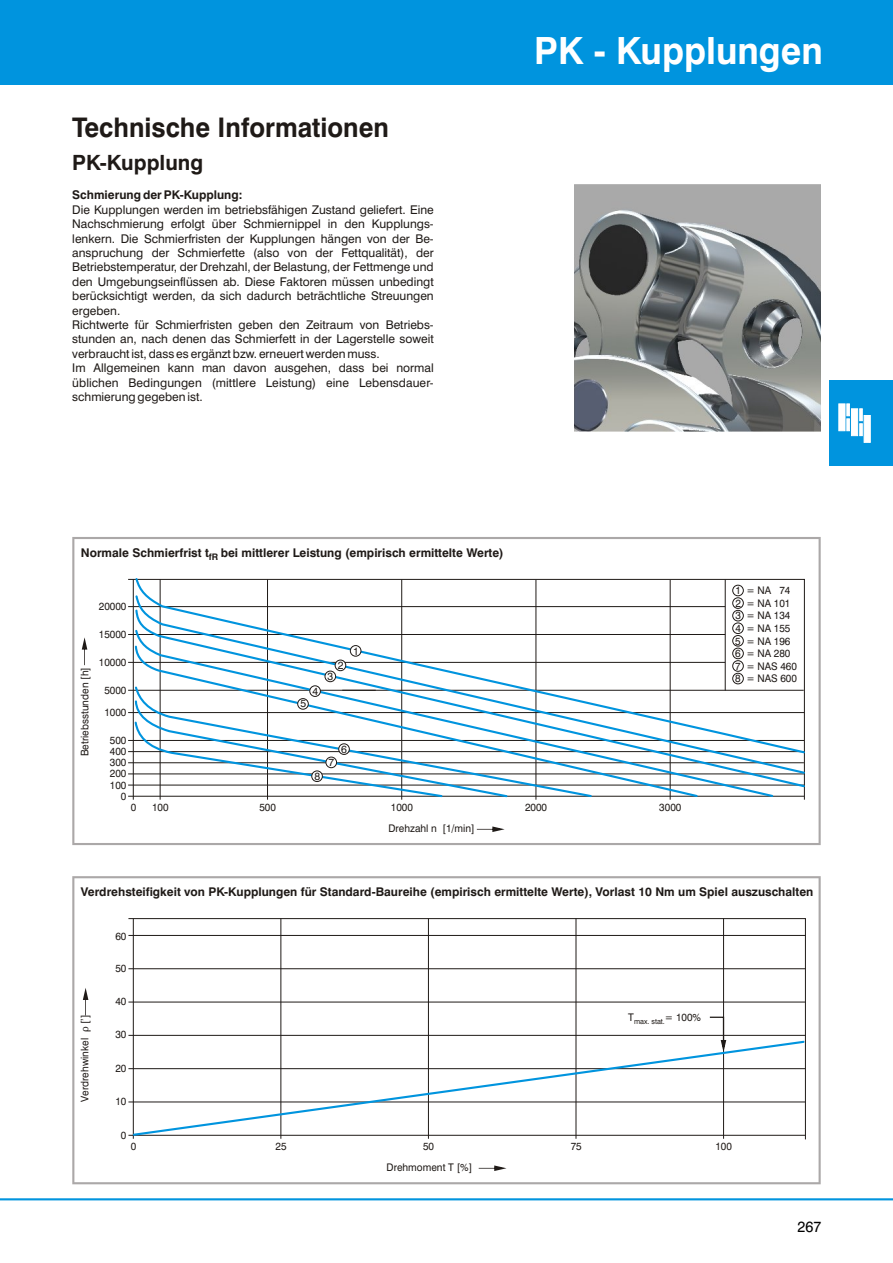
<style>
.page{position:relative;width:893px;height:1263px;background:#fff}
.page>*{position:absolute;margin:0;border:0;box-sizing:border-box;transform-origin:0 0}
.t1{font:700 37.5px "Swiss 721 BT";color:#fff;scale:.96 1}
.t2{font:700 27px "Swiss 721 BT";color:#1f1a17;scale:.96 1}
.t3{font:700 21px "Swiss 721 BT";color:#1f1a17}
.t4{font:15px "Swiss 721 BT";color:#000;scale:.96 1}
.t5{font:12.15px "Titus Greek Normal";color:#1f1a17;scale:.96 1}
.t6{font:12px/14.4px "Swiss 721 BT";color:#1f1a17}
.t7{font:700 12px "Swiss 721 BT";color:#1f1a17}
.t8{font:10.5px/12.6px "Swiss 721 BT";color:#1f1a17;text-align:right;scale:.96 1}
.t9{font:10.5px "Swiss 721 BT";color:#1f1a17}
.t10{font:700 9px "Swiss 721 BT";color:#1f1a17}
.t11{font:7.5px "Swiss 721 BT";color:#1f1a17;scale:.96 1}
</style>
<div class="page">
<div style="left:0;top:0;width:893px;height:85px;background:#0094de"></div>
<hr style="left:0;top:1198px;width:893px;height:2px;background:#0094de">
<svg style="left:72px;top:876px;width:749px;height:308px"></svg>
<svg style="left:72px;top:537px;width:749px;height:308px"></svg>
<hr style="left:128px;top:796px;width:676px;height:1px;background:#1f1a17">
<hr style="left:128px;top:785px;width:676px;height:1px;background:#1f1a17">
<hr style="left:128px;top:773px;width:676px;height:1px;background:#1f1a17">
<hr style="left:128px;top:762px;width:676px;height:1px;background:#1f1a17">
<hr style="left:128px;top:751px;width:676px;height:1px;background:#1f1a17">
<hr style="left:128px;top:740px;width:676px;height:1px;background:#1f1a17">
<hr style="left:128px;top:712px;width:676px;height:1px;background:#1f1a17">
<hr style="left:128px;top:690px;width:248px;height:1px;background:#1f1a17">
<hr style="left:128px;top:662px;width:597px;height:1px;background:#1f1a17">
<hr style="left:128px;top:634px;width:597px;height:1px;background:#1f1a17">
<hr style="left:128px;top:606px;width:597px;height:1px;background:#1f1a17">
<svg style="left:134px;top:789px;width:641px;height:9px"></svg>
<svg style="left:134px;top:775px;width:672px;height:14px"></svg>
<svg style="left:134px;top:755px;width:672px;height:20px"></svg>
<svg style="left:134px;top:576px;width:672px;height:179px"></svg>
<div style="left:350px;top:645px;width:11px;height:11px;background:#fff;border:1px solid #1f1a17;border-radius:50%"></div>
<div style="left:335px;top:660px;width:11px;height:11px;background:#fff;border:1px solid #1f1a17;border-radius:50%"></div>
<div style="left:325px;top:671px;width:11px;height:11px;background:#fff;border:1px solid #1f1a17;border-radius:50%"></div>
<div style="left:309px;top:685px;width:12px;height:12px;background:#fff;border:1px solid #1f1a17;border-radius:50%"></div>
<div style="left:297px;top:698px;width:12px;height:12px;background:#fff;border:1px solid #1f1a17;border-radius:50%"></div>
<div style="left:338px;top:743px;width:12px;height:12px;background:#fff;border:1px solid #1f1a17;border-radius:50%"></div>
<div style="left:326px;top:757px;width:11px;height:11px;background:#fff;border:1px solid #1f1a17;border-radius:50%"></div>
<div style="left:311px;top:770px;width:12px;height:12px;background:#fff;border:1px solid #1f1a17;border-radius:50%"></div>
<img style="left:574px;top:185px;width:247px;height:247px">
<div style="left:829px;top:381px;width:64px;height:85px;background:#0094de"></div>
<svg style="left:838px;top:403px;width:33px;height:40px"></svg>
<h2 class="t2" style="left:72px;top:116px;width:331px">Technische Informationen</h2>
<h3 class="t3" style="left:72px;top:154px;width:132px">PK-Kupplung</h3>
<p class="t7" style="left:72px;top:190px;width:172px">Schmierung der PK-Kupplung:</p>
<p class="t6" style="left:72px;top:203px;width:363px">Die Kupplungen werden im betriebsfähigen Zustand geliefert. Eine Nachschmierung erfolgt über Schmiernippel in den Kupplungs&shy;lenkern. Die Schmierfristen der Kupplungen hängen von der Be&shy;anspruchung der Schmierfette (also von der Fettqualität), der Betriebstemperatur, der Drehzahl, der Belastung, der Fettmenge und den Umgebungseinflüssen ab. Diese Faktoren müssen unbedingt berücksichtigt werden, da sich dadurch beträchtliche Streuungen ergeben.<br>Richtwerte für Schmierfristen geben den Zeitraum von Betriebs&shy;stunden an, nach denen das Schmierfett in der Lagerstelle soweit verbraucht ist, dass es ergänzt bzw. erneuert werden muss.<br>Im Allgemeinen kann man davon ausgehen, dass bei normal üblichen Bedingungen (mittlere Leistung) eine Lebensdauer&shy;schmierung gegeben ist.</p>
<h1 class="t1" style="left:534px;top:35px;width:302px">PK - Kupplungen</h1>
<p class="t7" style="left:81px;top:548px;width:424px">Normale Schmierfrist t bei mittlerer Leistung (empirisch ermittelte Werte)</p>
<p class="t10" style="left:209px;top:553px;width:11px">fR</p>
<p class="t8" style="left:99px;top:601px;width:30px">20000</p>
<p class="t8" style="left:79px;top:756px;width:94px;rotate:-90deg">Betriebsstunden [h]</p>
<p class="t8" style="left:99px;top:629px;width:30px">15000</p>
<p class="t8" style="left:99px;top:657px;width:30px">10000</p>
<p class="t8" style="left:104px;top:685px;width:25px">5000</p>
<p class="t8" style="left:104px;top:707px;width:25px">1000</p>
<p class="t8" style="left:110px;top:735px;width:19px">500</p>
<p class="t8" style="left:110px;top:746px;width:19px">400</p>
<p class="t8" style="left:110px;top:757px;width:19px">300</p>
<p class="t8" style="left:110px;top:768px;width:19px">200</p>
<p class="t8" style="left:110px;top:780px;width:19px;line-height:11.1px">100<br>0</p>
<p class="t9" style="left:312px;top:687px;width:7px">4</p>
<p class="t9" style="left:300px;top:699px;width:7px">5</p>
<p class="t9" style="left:338px;top:661px;width:7px">2</p>
<p class="t9" style="left:328px;top:672px;width:7px">3</p>
<p class="t9" style="left:353px;top:646px;width:7px">1</p>
<p class="t9" style="left:314px;top:772px;width:7px">8</p>
<p class="t9" style="left:341px;top:745px;width:7px">6</p>
<p class="t9" style="left:329px;top:758px;width:7px">7</p>
<p class="t8" style="left:735px;top:585px;width:66px;text-align:left">1 =NA 74<br>2 = NA 101<br>3 = NA 134<br>4 = NA 155<br>5 = NA 196<br>6 = NA 280<br>7 = NAS 460<br>8 = NAS 600</p>
<p class="t8" style="left:131px;top:802px;width:7px">0</p>
<p class="t8" style="left:152px;top:802px;width:19px">100</p>
<p class="t8" style="left:259px;top:802px;width:19px">500</p>
<p class="t8" style="left:391px;top:802px;width:25px">1000</p>
<p class="t8" style="left:525px;top:802px;width:25px">2000</p>
<p class="t8" style="left:659px;top:802px;width:25px">3000</p>
<p class="t8" style="left:388px;top:823px;width:91px">Drehzahl n [1/min]</p>
<p class="t7" style="left:81px;top:886px;width:734px">Verdrehsteifigkeit von PK-Kupplungen für Standard-Baureihe (empirisch ermittelte Werte), Vorlast 10 Nm um Spiel auszuschalten</p>
<p class="t8" style="left:115px;top:931px;width:13px">60</p>
<p class="t8" style="left:115px;top:962px;width:13px">50</p>
<p class="t8" style="left:79px;top:1024px;width:12px;rotate:-90deg">[’]</p>
<p class="t5" style="left:79px;top:1032px;width:7px;rotate:-90deg">è</p>
<p class="t8" style="left:79px;top:1101px;width:68px;rotate:-90deg">Verdrehwinkel</p>
<p class="t8" style="left:115px;top:996px;width:13px">40</p>
<p class="t8" style="left:115px;top:1029px;width:13px">30</p>
<p class="t8" style="left:115px;top:1063px;width:13px">20</p>
<p class="t8" style="left:115px;top:1096px;width:13px">10</p>
<p class="t8" style="left:121px;top:1130px;width:7px">0</p>
<p class="t11" style="left:628px;top:1018px;width:77px"><sup>T</sup>max. stat.<sup>=</sup> <sup>100%</sup></p>
<p class="t8" style="left:131px;top:1141px;width:7px">0</p>
<p class="t8" style="left:276px;top:1141px;width:13px">25</p>
<p class="t8" style="left:423px;top:1141px;width:13px">50</p>
<p class="t8" style="left:571px;top:1141px;width:13px">75</p>
<p class="t8" style="left:715px;top:1141px;width:19px">100</p>
<p class="t8" style="left:387px;top:1162px;width:91px">Drehmoment T [%]</p>
<p class="t4" style="left:798px;top:1221px;width:26px">267</p>
</div>
